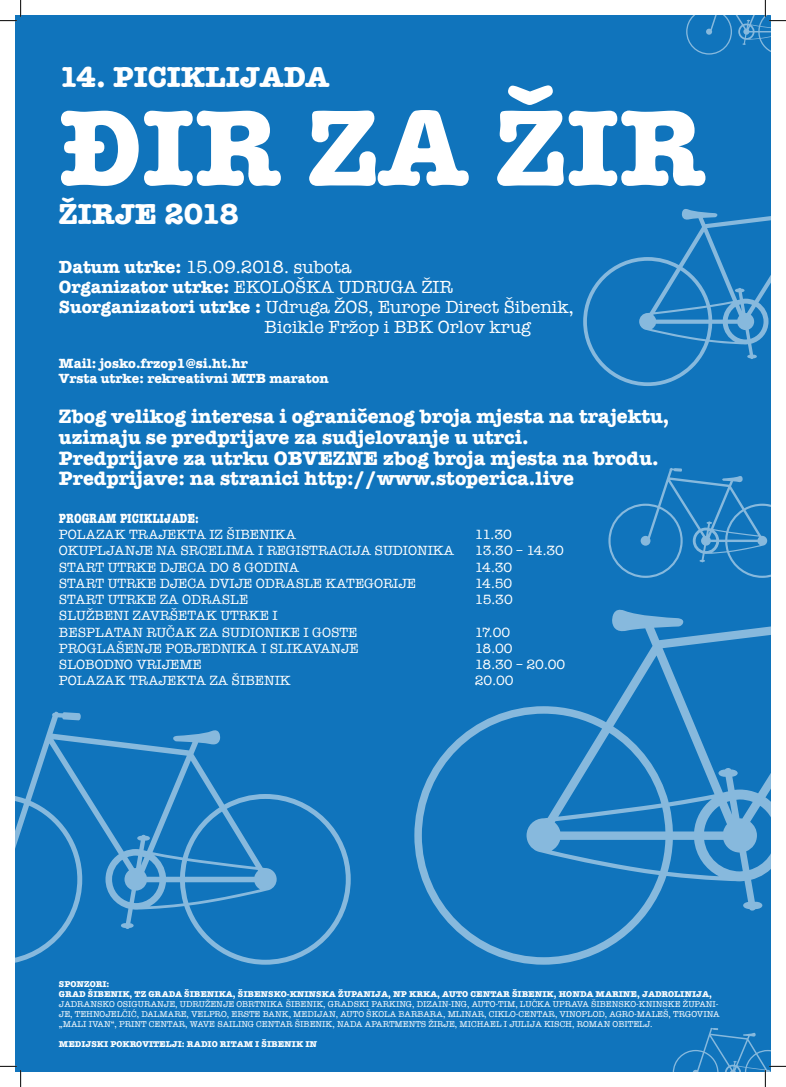
<style>
.page{position:relative;width:786px;height:1087px;background:#fff}
.page>*{position:absolute;margin:0;border:0;box-sizing:border-box;transform-origin:0 0}
.t1{font:700 111.25px "American Typewriter";color:#fff}
.t2{font:700 29.69px "American Typewriter";color:#fff}
.t3{font:700 20px/20.6px "American Typewriter";color:#fff}
.t4{font:18.12px "American Typewriter";color:#fff}
.t5{font:700 18.12px "American Typewriter";color:#fff}
.t6{font:13.75px/16.2px "American Typewriter";color:#fff}
.t7{font:700 13.75px/15px "American Typewriter";color:#fff}
.t8{font:700 condensed 13.75px "American Typewriter";color:#fff}
.t9{font:8.75px/10px "American Typewriter";color:#fff;text-align:justify}
.t10{font:700 8.75px/10px "American Typewriter";color:#fff}
.s1{font-weight:700}
.s2{font-weight:400}
</style>
<div class="page">
<div style="left:15px;top:15px;width:755px;height:1056px;background:#1074bc"></div>
<svg style="left:15px;top:711px;width:335px;height:253px"></svg>
<svg style="left:414px;top:609px;width:356px;height:355px"></svg>
<svg style="left:583px;top:209px;width:187px;height:177px"></svg>
<svg style="left:608px;top:468px;width:162px;height:110px"></svg>
<svg style="left:0;top:0;width:22px;height:22px"></svg>
<svg style="left:0;top:1066px;width:22px;height:21px"></svg>
<svg style="left:686px;top:0;width:99px;height:55px"></svg>
<svg style="left:672px;top:1027px;width:113px;height:60px"></svg>
<h2 class="t2" style="left:59px;top:52px;width:272px">14. PICIKLIJADA</h2>
<h1 class="t1" style="left:59px;top:52px;width:646px">ĐIR ZA ŽIR</h1>
<h2 class="t2" style="left:59px;top:189px;width:181px">ŽIRJE 2018</h2>
<h3 class="t4" style="left:59px;top:253px;width:294px"><span class="s1">Datum utrke:</span> 15.09.2018. subota</h3>
<h3 class="t5" style="left:59px;top:271px;width:395px">Organizator utrke: <span class="s2">EKOLOŠKA UDRUGA ŽIR</span></h3>
<h3 class="t4" style="left:59px;top:293px;width:516px"><span class="s1">Suorganizatori utrke :</span> Udruga ŽOS, Europe Direct Šibenik,</h3>
<h3 class="t4" style="left:264px;top:313px;width:268px">Bicikle Fržop i BBK Orlov krug</h3>
<p class="t7" style="left:59px;top:355px;width:271px">Mail: josko.frzop1@si.ht.hr<br>Vrsta utrke: rekreativni MTB maraton</p>
<h3 class="t3" style="left:59px;top:405px;width:611px">Zbog velikog interesa i ograničenog broja mjesta na trajektu, uzimaju se predprijave za sudjelovanje u utrci.<br>Predprijave za utrku OBVEZNE zbog broja mjesta na brodu.<br>Predprijave: na stranici http://www.stoperica.live</h3>
<p class="t8" style="left:59px;top:507px;width:141px">PROGRAM PICIKLIJADE:</p>
<p class="t6" style="left:59px;top:526px;width:238px">POLAZAK TRAJEKTA IZ ŠIBENIKA</p>
<p class="t6" style="left:474px;top:526px;width:38px">11.30</p>
<p class="t6" style="left:59px;top:542px;width:396px">OKUPLJANJE NA SRCELIMA I REGISTRACIJA SUDIONIKA</p>
<p class="t6" style="left:474px;top:542px;width:91px">13.30 – 14.30</p>
<p class="t6" style="left:59px;top:558px;width:241px">START UTRKE DJECA DO 8 GODINA</p>
<p class="t6" style="left:474px;top:558px;width:39px">14.30</p>
<p class="t6" style="left:59px;top:575px;width:358px">START UTRKE DJECA DVIJE ODRASLE KATEGORIJE</p>
<p class="t6" style="left:474px;top:575px;width:39px">14.50</p>
<p class="t6" style="left:59px;top:591px;width:191px">START UTRKE ZA ODRASLE</p>
<p class="t6" style="left:474px;top:591px;width:39px">15.30</p>
<p class="t6" style="left:59px;top:607px;width:300px">SLUŽBENI ZAVRŠETAK UTRKE I<br>BESPLATAN RUČAK ZA SUDIONIKE I GOSTE</p>
<p class="t6" style="left:474px;top:623px;width:37px">17.00</p>
<p class="t6" style="left:59px;top:640px;width:301px">PROGLAŠENJE POBJEDNIKA I SLIKAVANJE</p>
<p class="t6" style="left:474px;top:640px;width:39px">18.00</p>
<p class="t6" style="left:59px;top:656px;width:144px">SLOBODNO VRIJEME</p>
<p class="t6" style="left:474px;top:656px;width:92px">18.30 – 20.00</p>
<p class="t6" style="left:59px;top:672px;width:233px">POLAZAK TRAJEKTA ZA ŠIBENIK</p>
<p class="t6" style="left:474px;top:672px;width:40px">20.00</p>
<p class="t10" style="left:59px;top:979px;width:654px">SPONZORI:<br>GRAD ŠIBENIK, TZ GRADA ŠIBENIKA, ŠIBENSKO-KNINSKA ŽUPANIJA, NP KRKA, AUTO CENTAR ŠIBENIK, HONDA MARINE, JADROLINIJA,</p>
<p class="t9" style="left:59px;top:999px;width:662px">JADRANSKO OSIGURANJE, UDRUŽENJE OBRTNIKA ŠIBENIK, GRADSKI PARKING, DIZAIN-ING, AUTO-TIM, LUČKA UPRAVA ŠIBENSKO-KNINSKE ŽUPANI-JE, TEHNOJELČIĆ, DALMARE, VELPRO, ERSTE BANK, MEDIJAN, AUTO ŠKOLA BARBARA, MLINAR, CIKLO-CENTAR, VINOPLOD, AGRO-MALEŠ, TRGOVINA „MALI IVAN“, PRINT CENTAR, WAVE SAILING CENTAR ŠIBENIK, NADA APARTMENTS ŽIRJE, MICHAEL I JULIJA KISCH, ROMAN OBITELJ.</p>
<p class="t10" style="left:59px;top:1039px;width:260px">MEDIJSKI POKROVITELJI: RADIO RITAM I ŠIBENIK IN</p>
</div>
